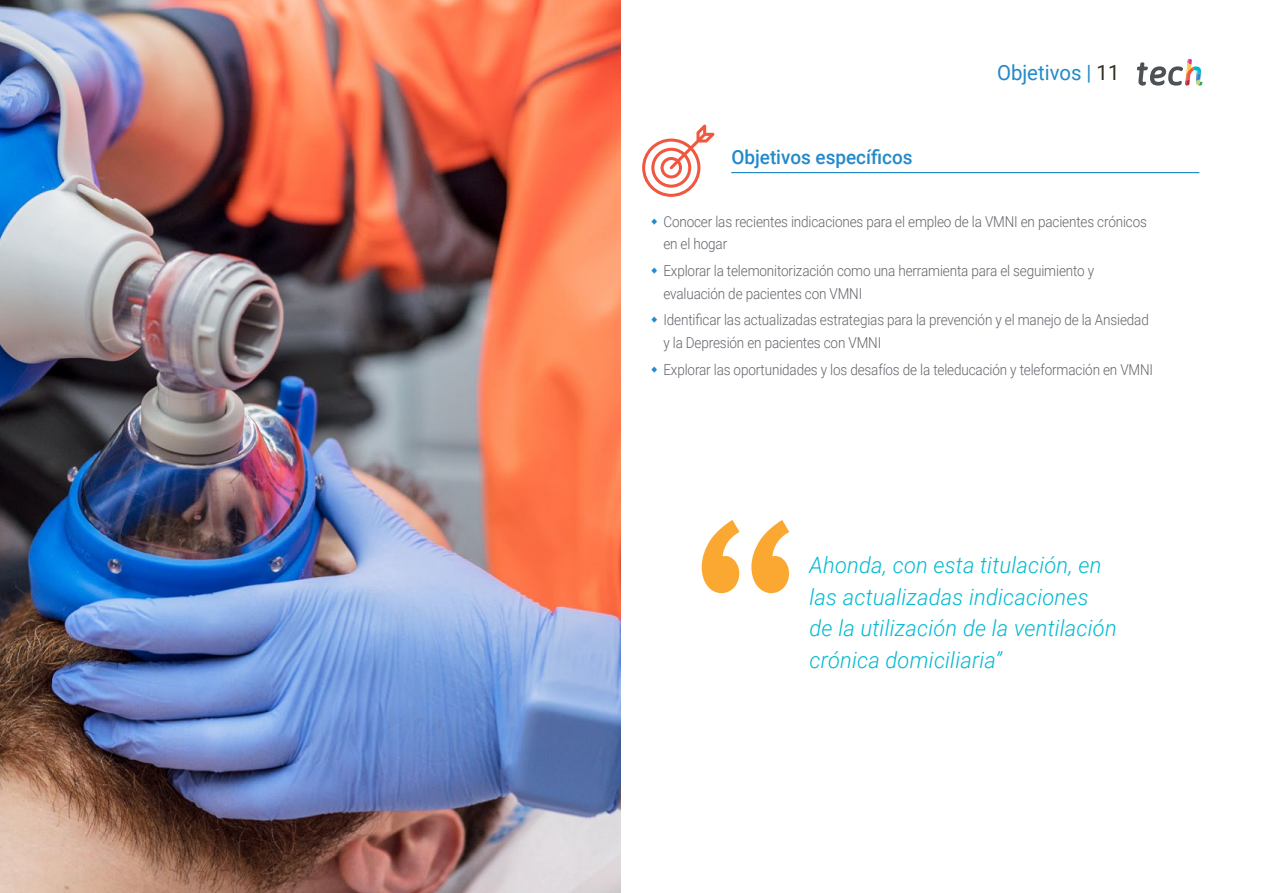
<style>
.page{position:relative;width:1263px;height:893px;background:#fff}
.page>*{position:absolute;margin:0;border:0;box-sizing:border-box;transform-origin:0 0}
.t1{font:italic 300 22.5px/31.5px "Roboto";letter-spacing:.01em;color:#00bacf}
.t2{font:21px "Roboto";color:#2289ca}
.t3{font:500 19.5px "Roboto";color:#2289ca}
.t4{font:300 15px/22.5px "Roboto";letter-spacing:-.01em;color:#61646a;scale:.9 1}
.s1{color:#312e20}
</style>
<div class="page">
<img style="left:0;top:0;width:621px;height:893px">
<svg style="left:1137px;top:59px;width:65px;height:27px"></svg>
<svg style="left:702px;top:520px;width:87px;height:73px"></svg>
<svg style="left:642px;top:124px;width:72px;height:73px"></svg>
<hr style="left:731px;top:172px;width:468px;height:1px;background:#2289ca">
<h3 class="t3" style="left:731px;top:144px;width:183px">Objetivos específicos</h3>
<h2 class="t2" style="left:997px;top:57px;width:124px">Objetivos | <span class="s1">11</span></h2>
<p class="t4" style="left:663px;top:210px;width:539px">Conocer las recientes indicaciones para el empleo de la VMNI en pacientes crónicos en el hogar</p>
<p class="t4" style="left:663px;top:259px;width:480px">Explorar la telemonitorización como una herramienta para el seguimiento y evaluación de pacientes con VMNI</p>
<p class="t4" style="left:663px;top:308px;width:541px">Identificar las actualizadas estrategias para la prevención y el manejo de la Ansiedad y la Depresión en pacientes con VMNI</p>
<p class="t4" style="left:663px;top:357px;width:546px">Explorar las oportunidades y los desafíos de la teleducación y teleformación en VMNI</p>
<h1 class="t1" style="left:809px;top:548px;width:309px">Ahonda, con esta titulación, en las actualizadas indicaciones de la utilización de la ventilación crónica domiciliaria”</h1>
</div>
